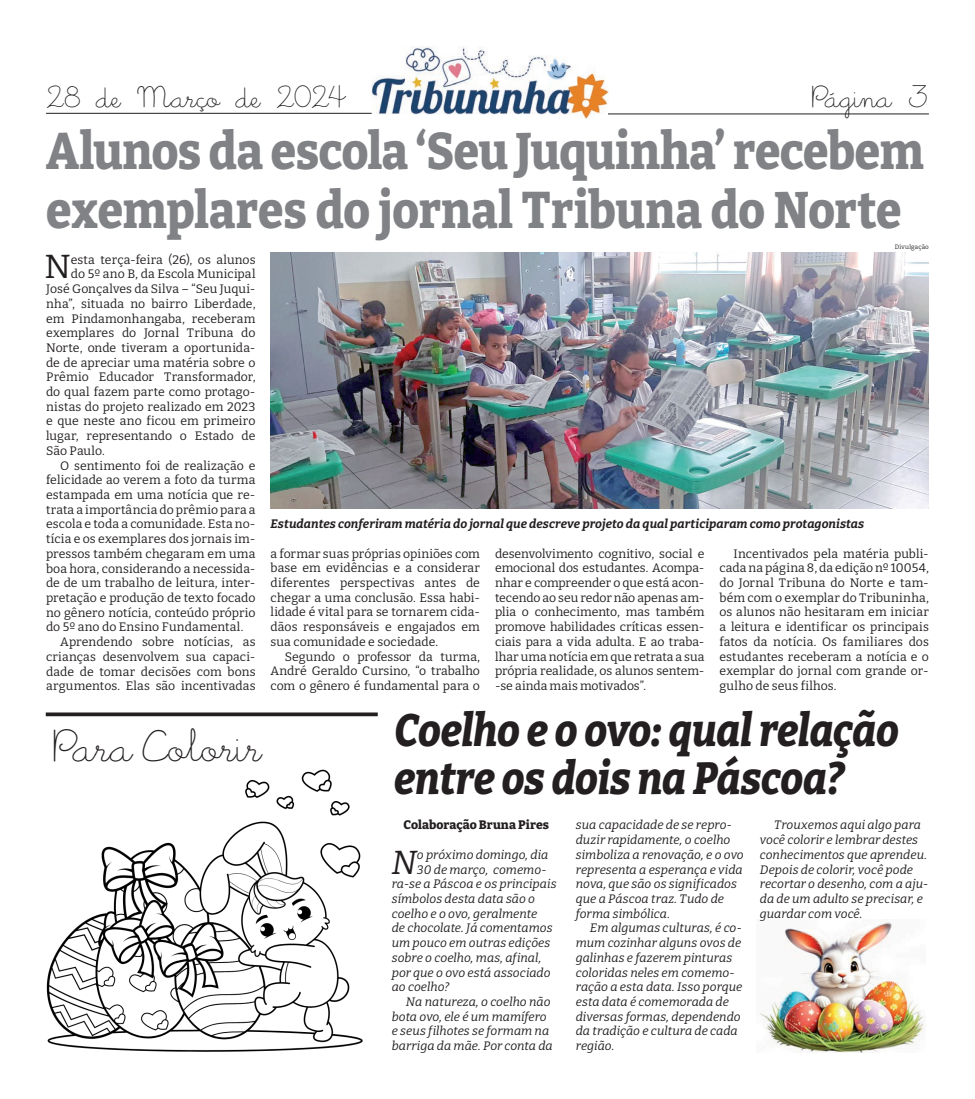
<style>
.page{position:relative;width:975px;height:1099px;background:#fff}
.page>*{position:absolute;margin:0;border:0;box-sizing:border-box;transform-origin:0 0}
.t1{font:800 51.25px/58.8px "Bitter";letter-spacing:-.005em;color:#808285;scale:.9 1}
.t2{font:46.25px "Little Days Alt";color:#231f20}
.t3{font:italic 800 45px/48.8px "Bitter";letter-spacing:-.01em;color:#231f20;scale:.9 1}
.t4{font:33.25px "Bitter";color:#231f20}
.t5{font:italic 33.25px "Bitter";color:#231f20}
.t6{font:31.25px "Little Days Alt";color:#231f20}
.t7{font:12.25px/14.8px "Bitter";letter-spacing:.005em;color:#231f20;text-align:justify}
.t8{font:italic 12.25px/14.8px "Bitter";color:#231f20}
.t9{font:italic 700 12.25px "Bitter";letter-spacing:.005em;color:#231f20}
.t10{font:800 12.25px "Bitter";letter-spacing:.005em;color:#231f20}
.t11{font:6.25px "Bitter";letter-spacing:.025em;color:#231f20}
</style>
<div class="page">
<img style="left:759px;top:919px;width:165px;height:133px">
<img style="left:371px;top:47px;width:237px;height:71px">
<hr style="left:46px;top:113px;width:325px;height:1px;background:#231f20">
<hr style="left:608px;top:114px;width:320px;height:1px;background:#231f20">
<img style="left:270px;top:252px;width:658px;height:256px">
<img style="left:46px;top:769px;width:317px;height:283px">
<svg style="left:46px;top:712px;width:332px;height:4px"></svg>
<h3 class="t6" style="left:46px;top:81px;width:303px">28 de Março de 2024</h3>
<h3 class="t6" style="left:811px;top:81px;width:119px">Página 3</h3>
<h1 class="t1" style="left:46px;top:117px;width:976px">Alunos da escola ‘Seu Juquinha’ recebem exemplares do jornal Tribuna do Norte</h1>
<h3 class="t4" style="left:44px;top:243px;width:28px">N</h3>
<p class="t7" style="left:71px;top:251px;width:186px">esta terça-feira (26), os alunos</p>
<p class="t7" style="left:71px;top:266px;width:186px">do 5º ano B, da Escola Municipal</p>
<p class="t7" style="left:46px;top:281px;width:211px">José Gonçalves da Silva – “Seu Juqui-</p>
<p class="t7" style="left:46px;top:295px;width:211px">nha”, situada no bairro Liberdade,</p>
<p class="t7" style="left:46px;top:310px;width:211px">em Pindamonhangaba, receberam</p>
<p class="t7" style="left:46px;top:325px;width:211px">exemplares do Jornal Tribuna do</p>
<p class="t7" style="left:46px;top:339px;width:211px">Norte, onde tiveram a oportunida-</p>
<p class="t7" style="left:46px;top:354px;width:211px">de de apreciar uma matéria sobre o</p>
<p class="t7" style="left:46px;top:369px;width:211px">Prêmio Educador Transformador,</p>
<p class="t7" style="left:46px;top:384px;width:211px">do qual fazem parte como protago-</p>
<p class="t7" style="left:46px;top:398px;width:211px">nistas do projeto realizado em 2023</p>
<p class="t7" style="left:46px;top:413px;width:211px">e que neste ano ficou em primeiro</p>
<p class="t7" style="left:46px;top:428px;width:211px">lugar, representando o Estado de</p>
<p class="t7" style="left:46px;top:442px;width:60px">São Paulo.</p>
<p class="t7" style="left:60px;top:457px;width:197px">O sentimento foi de realização e</p>
<p class="t7" style="left:46px;top:472px;width:211px">felicidade ao verem a foto da turma</p>
<p class="t7" style="left:46px;top:486px;width:211px">estampada em uma notícia que re-</p>
<p class="t7" style="left:46px;top:501px;width:211px">trata a importância do prêmio para a</p>
<p class="t7" style="left:46px;top:516px;width:211px">escola e toda a comunidade. Esta no-</p>
<p class="t7" style="left:46px;top:531px;width:211px">tícia e os exemplares dos jornais im-</p>
<p class="t7" style="left:46px;top:545px;width:211px">pressos também chegaram em uma</p>
<p class="t7" style="left:46px;top:560px;width:211px">boa hora, considerando a necessida-</p>
<p class="t7" style="left:46px;top:575px;width:211px">de de um trabalho de leitura, inter-</p>
<p class="t7" style="left:46px;top:589px;width:211px">pretação e produção de texto focado</p>
<p class="t7" style="left:46px;top:604px;width:211px">no gênero notícia, conteúdo próprio</p>
<p class="t7" style="left:46px;top:619px;width:199px">do 5º ano do Ensino Fundamental.</p>
<p class="t7" style="left:60px;top:633px;width:197px">Aprendendo sobre notícias, as</p>
<p class="t7" style="left:46px;top:648px;width:211px">crianças desenvolvem sua capaci-</p>
<p class="t7" style="left:46px;top:663px;width:211px">dade de tomar decisões com bons</p>
<p class="t7" style="left:46px;top:678px;width:211px">argumentos. Elas são incentivadas</p>
<p class="t11" style="left:894px;top:242px;width:36px">Divulgação</p>
<p class="t9" style="left:270px;top:514px;width:595px">Estudantes conferiram matéria do jornal que descreve projeto da qual participaram como protagonistas</p>
<p class="t7" style="left:270px;top:545px;width:211px">a formar suas próprias opiniões com base em evidências e a considerar diferentes perspectivas antes de chegar a uma conclusão. Essa habi&shy;lidade é vital para se tornarem cida&shy;dãos responsáveis e engajados em sua comunidade e sociedade.</p>
<p class="t7" style="left:270px;top:648px;width:211px;text-indent:14px">Segundo o professor da turma, André Geraldo Cursino, “o trabalho com o gênero é fundamental para o</p>
<p class="t7" style="left:495px;top:545px;width:211px">desenvolvimento cognitivo, social e emocional dos estudantes. Acompa&shy;nhar e compreender o que está acon&shy;tecendo ao seu redor não apenas am&shy;plia o conhecimento, mas também promove habilidades críticas essen&shy;ciais para a vida adulta. E ao traba&shy;lhar uma notícia em que retrata a sua própria realidade, os alunos sentem--se ainda mais motivados”.</p>
<p class="t7" style="left:719px;top:545px;width:211px;text-indent:14px">Incentivados pela matéria publi&shy;cada na página 8, da edição nº 10054, do Jornal Tribuna do Norte e tam&shy;bém com o exemplar do Tribuninha, os alunos não hesitaram em iniciar a leitura e identificar os principais fatos da notícia. Os familiares dos estudantes receberam a notícia e o exemplar do jornal com grande or&shy;gulho de seus filhos.</p>
<h2 class="t2" style="left:53px;top:723px;width:210px">Para Colorir</h2>
<h3 class="t3" style="left:394px;top:702px;width:562px">Coelho e o ovo: qual relação entre os dois na Páscoa?</h3>
<p class="t10" style="left:403px;top:814px;width:147px">Colaboração Bruna Pires</p>
<h3 class="t5" style="left:391px;top:837px;width:27px">N</h3>
<p class="t8" style="left:417px;top:846px;width:133px">o próximo domingo, dia</p>
<p class="t8" style="left:417px;top:861px;width:131px">30 de março, comemo-</p>
<p class="t8" style="left:392px;top:876px;width:166px">ra-se a Páscoa e os principais</p>
<p class="t8" style="left:392px;top:890px;width:145px">símbolos desta data são o</p>
<p class="t8" style="left:392px;top:905px;width:147px">coelho e o ovo, geralmente</p>
<p class="t8" style="left:392px;top:920px;width:162px">de chocolate. Já comentamos</p>
<p class="t8" style="left:392px;top:934px;width:160px">um pouco em outras edições</p>
<p class="t8" style="left:392px;top:949px;width:151px">sobre o coelho, mas, afinal,</p>
<p class="t8" style="left:392px;top:964px;width:160px">por que o ovo está associado</p>
<p class="t8" style="left:392px;top:978px;width:59px">ao coelho?</p>
<p class="t8" style="left:406px;top:993px;width:146px">Na natureza, o coelho não</p>
<p class="t8" style="left:392px;top:1008px;width:156px">bota ovo, ele é um mamífero</p>
<p class="t8" style="left:392px;top:1023px;width:159px">e seus filhotes se formam na</p>
<p class="t8" style="left:392px;top:1037px;width:162px">barriga da mãe. Por conta da</p>
<p class="t8" style="left:575px;top:817px;width:169px">sua capacidade de se repro&shy;duzir rapidamente, o coelho simboliza a renovação, e o ovo representa a esperança e vida nova, que são os significados que a Páscoa traz. Tudo de forma simbólica.</p>
<p class="t8" style="left:575px;top:920px;width:168px;text-indent:14px">Em algumas culturas, é co&shy;mum cozinhar alguns ovos de galinhas e fazerem pinturas coloridas neles em comemo&shy;ração a esta data. Isso porque esta data é comemorada de diversas formas, dependendo da tradição e cultura de cada região.</p>
<p class="t8" style="left:759px;top:817px;width:170px;text-indent:14px">Trouxemos aqui algo para você colorir e lembrar destes conhecimentos que aprendeu.<br>Depois de colorir, você pode recortar o desenho, com a aju&shy;da de um adulto se precisar, e guardar com você.</p>
</div>
